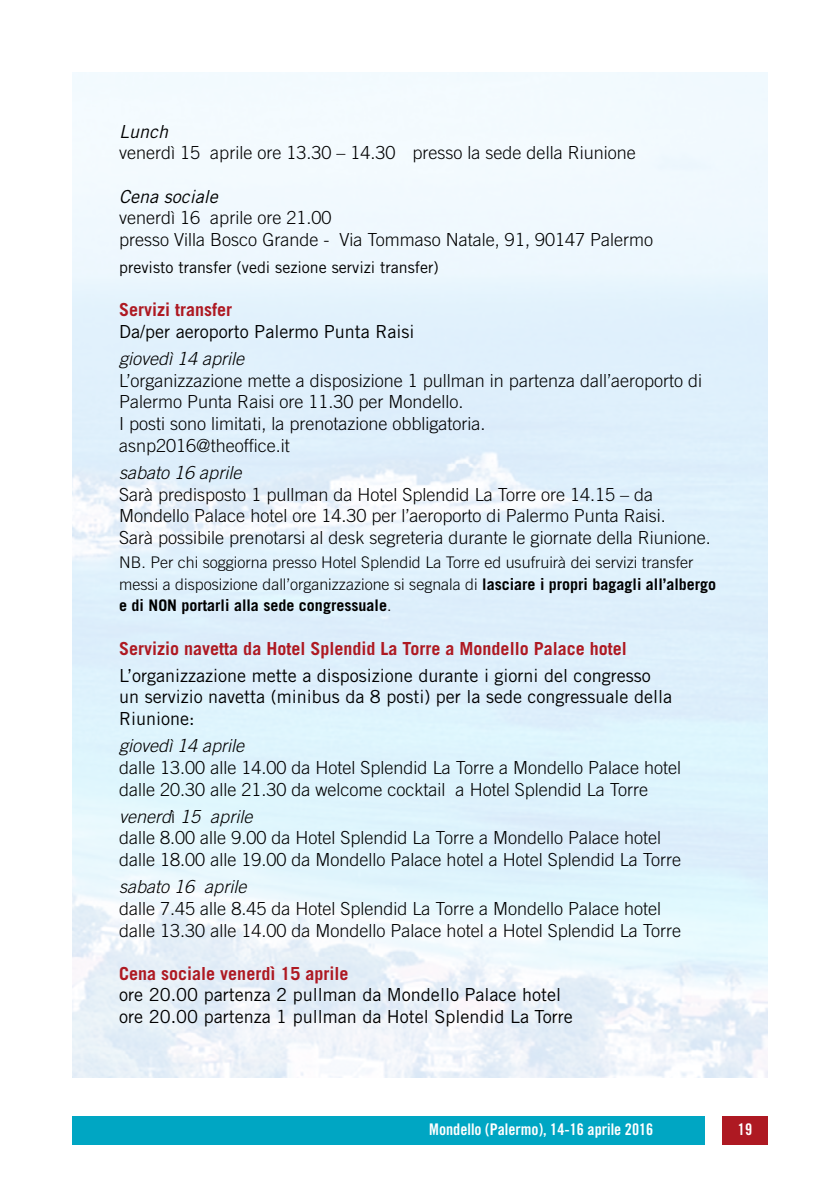
<style>
.page{position:relative;width:840px;height:1191px;background:#fff}
.page>*{position:absolute;margin:0;border:0;box-sizing:border-box;transform-origin:0 0}
.t1{font:300 18px/21.6px "Trade Gothic LT Std";color:#000}
.t2{font:18px/21.6px "Trade Gothic LT Std";color:#000}
.t3{font:700 18px "Trade Gothic LT Std";color:#ae1922}
.t4{font:italic 300 18px "Trade Gothic LT Std";color:#000}
.t5{font:italic 18px "Trade Gothic LT Std";color:#000}
.t6{font:300 16px/21.6px "Trade Gothic LT Std";color:#000}
.t7{font:16px "Trade Gothic LT Std";color:#000}
.t8{font:16px "Trade Gothic Bold Cond Twenty";color:#fff}
.s1{font-weight:700}
.s2{font-style:italic}
</style>
<div class="page">
<div style="left:721px;top:1115px;width:46px;height:29px;background:#ae1922"></div>
<div style="left:72px;top:1115px;width:632px;height:29px;background:#00a6c3"></div>
<p class="t5" style="left:119px;top:120px;width:51px">Lunch</p>
<p class="t1" style="left:119px;top:142px;width:518px">venerdì 15 aprile ore 13.30 – 14.30 presso la sede della Riunione</p>
<p class="t5" style="left:119px;top:185px;width:100px">Cena sociale</p>
<p class="t1" style="left:119px;top:207px;width:535px">venerdì 16 aprile ore 21.00<br>presso Villa Bosco Grande - Via Tommaso Natale, 91, 90147 Palermo</p>
<p class="t7" style="left:119px;top:258px;width:321px">previsto transfer (vedi sezione servizi transfer)</p>
<p class="t3" style="left:119px;top:299px;width:114px">Servizi transfer</p>
<p class="t2" style="left:119px;top:320px;width:296px">Da/per aeroporto Palermo Punta Raisi</p>
<p class="t4" style="left:119px;top:348px;width:127px">giovedì 14 aprile</p>
<p class="t1" style="left:119px;top:369px;width:584px">L’organizzazione mette a disposizione 1 pullman in partenza dall’aeroporto di Palermo Punta Raisi ore 11.30 per Mondello.<br>I posti sono limitati, la prenotazione obbligatoria.<br>asnp2016@theoffice.it</p>
<p class="t4" style="left:119px;top:462px;width:124px">sabato 16 aprile</p>
<p class="t1" style="left:119px;top:483px;width:593px">Sarà predisposto 1 pullman da Hotel Splendid La Torre ore 14.15 – da<br>Mondello Palace hotel ore 14.30 per l’aeroporto di Palermo Punta Raisi.<br>Sarà possibile prenotarsi al desk segreteria durante le giornate della Riunione.</p>
<p class="t6" style="left:119px;top:551px;width:598px">NB. Per chi soggiorna presso Hotel Splendid La Torre ed usufruirà dei servizi transfer messi a disposizione dall’organizzazione si segnala di <span class="s1">lasciare i propri bagagli all’albergo e di NON portarli alla sede congressuale</span>.</p>
<p class="t3" style="left:119px;top:637px;width:509px">Servizio navetta da Hotel Splendid La Torre a Mondello Palace hotel</p>
<p class="t2" style="left:119px;top:664px;width:554px">L’organizzazione mette a disposizione durante i giorni del congresso un servizio navetta (minibus da 8 posti) per la sede congressuale della<br>Riunione:</p>
<p class="t4" style="left:119px;top:735px;width:127px">giovedì 14 aprile</p>
<p class="t1" style="left:119px;top:756px;width:563px">dalle 13.00 alle 14.00 da Hotel Splendid La Torre a Mondello Palace hotel dalle 20.30 alle 21.30 da welcome cocktail a Hotel Splendid La Torre</p>
<p class="t1" style="left:119px;top:805px;width:563px"><span class="s2">venerd</span>ì <span class="s2">15 aprile<br></span>dalle 8.00 alle 9.00 da Hotel Splendid La Torre a Mondello Palace hotel dalle 18.00 alle 19.00 da Mondello Palace hotel a Hotel Splendid La Torre</p>
<p class="t4" style="left:119px;top:876px;width:129px">sabato 16 aprile</p>
<p class="t1" style="left:119px;top:897px;width:563px">dalle 7.45 alle 8.45 da Hotel Splendid La Torre a Mondello Palace hotel dalle 13.30 alle 14.00 da Mondello Palace hotel a Hotel Splendid La Torre</p>
<p class="t3" style="left:119px;top:962px;width:231px">Cena sociale venerdì 15 aprile</p>
<p class="t2" style="left:119px;top:984px;width:455px">ore 20.00 partenza 2 pullman da Mondello Palace hotel ore 20.00 partenza 1 pullman da Hotel Splendid La Torre</p>
<p class="t8" style="left:429px;top:1119px;width:225px">Mondello (Palermo), 14-16 aprile 2016</p>
<p class="t8" style="left:737px;top:1119px;width:16px">19</p>
</div>
